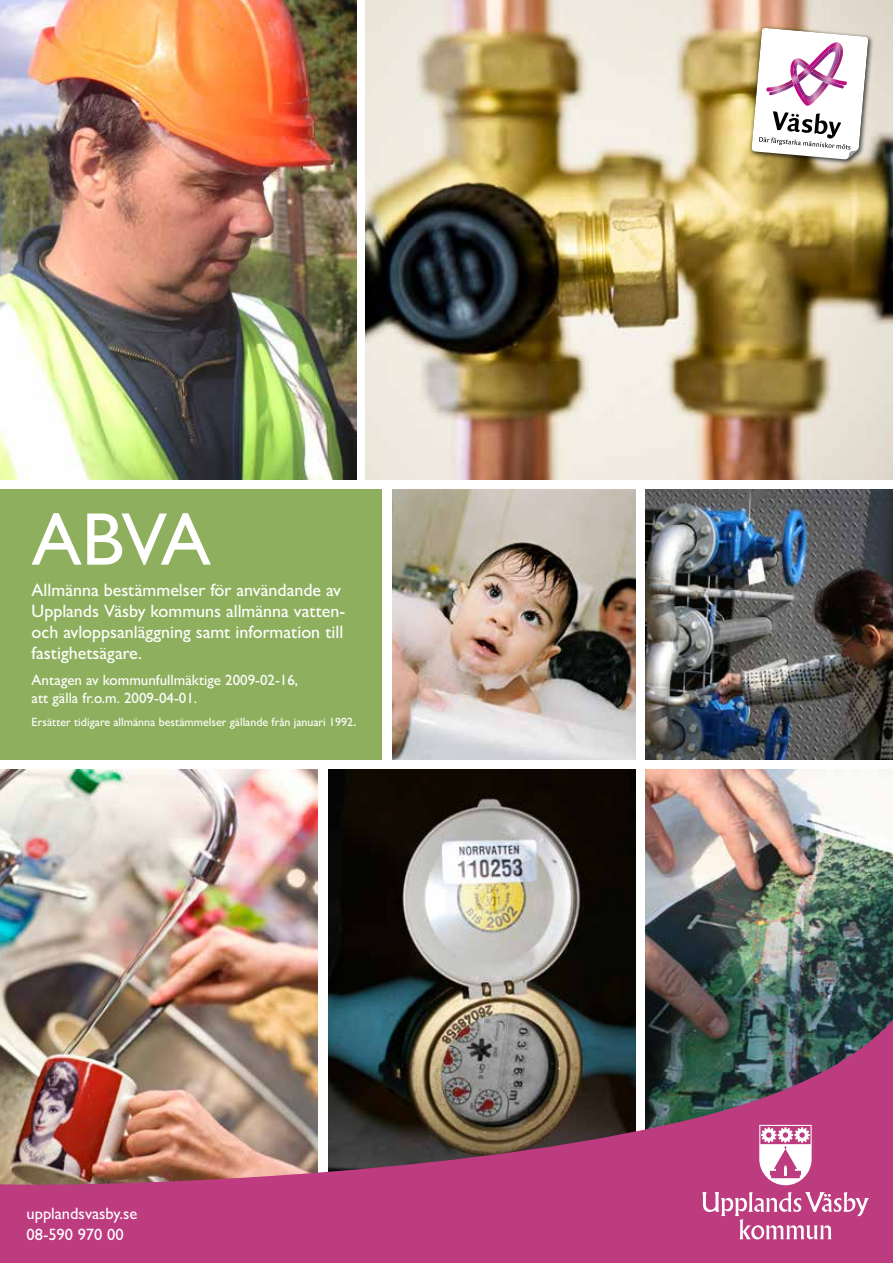
<style>
.page{position:relative;width:893px;height:1263px;background:#fff}
.page>*{position:absolute;margin:0;border:0;box-sizing:border-box;transform-origin:0 0}
.t1{font:500 75px "Gill Sans MT Pro";color:#fff}
.t2{font:500 18px/21px "Gill Sans MT Pro";color:#fff}
.t3{font:500 16.5px/21px "Gill Sans MT Pro";color:#fff}
.t4{font:500 15px/18px "Gill Sans MT Pro";color:#fff}
.t5{font:500 12px "Gill Sans MT Pro";color:#fff}
.s1{font-size:15px}
</style>
<div class="page">
<img style="left:646px;top:770px;width:247px;height:211px">
<img style="left:328px;top:770px;width:308px;height:211px">
<img style="left:0;top:770px;width:317px;height:211px">
<img style="left:366px;top:0;width:527px;height:479px">
<img style="left:0;top:981px;width:893px;height:282px">
<svg style="left:702px;top:1192px;width:167px;height:47px;background:#cb659a"></svg>
<svg style="left:759px;top:1125px;width:53px;height:60px"></svg>
<div style="left:748px;top:25px;width:126px;height:140px;background:#000;opacity:.75"></div>
<img style="left:751px;top:28px;width:117px;height:132px">
<img style="left:392px;top:489px;width:244px;height:270px">
<img style="left:0;top:0;width:356px;height:479px">
<img style="left:646px;top:489px;width:247px;height:270px">
<div style="left:0;top:489px;width:381px;height:270px;background:#8eb05e"></div>
<h1 class="t1" style="left:32px;top:495px;width:181px">ABVA</h1>
<p class="t2" style="left:32px;top:579px;width:315px">Allmänna bestämmelser för användande av Upplands Väsby kommuns allmänna vatten&shy;och avloppsanläggning samt information till fastighetsägare.</p>
<p class="t4" style="left:32px;top:671px;width:268px">Antagen av kommunfullmäktige 2009-02-16, att gälla fr.o.m. 2009-04-01.</p>
<p class="t5" style="left:32px;top:714px;width:326px">Ersätter tidigare allmänna bestämmelser gällande från januari 1992<span class="s1">.</span></p>
<p class="t3" style="left:27px;top:1202px;width:112px">upplandsvasby.se<br>08-590 970 00</p>
</div>
